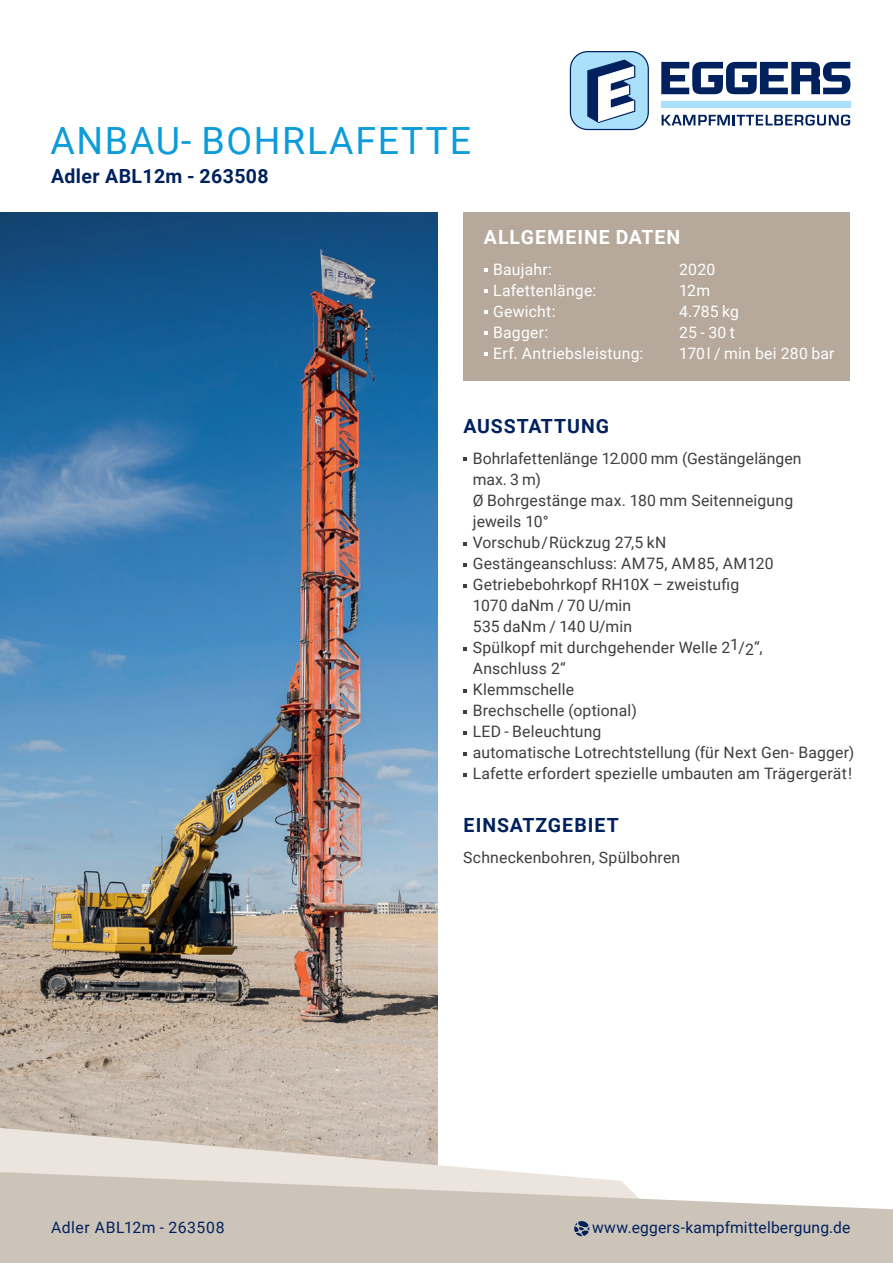
<style>
.page{position:relative;width:893px;height:1263px;background:#fff}
.page>*{position:absolute;margin:0;border:0;box-sizing:border-box;transform-origin:0 0}
.t1{font:37.5px "Roboto";letter-spacing:.045em;color:#0d9cda}
.t2{font:700 19.5px "Roboto";letter-spacing:.05em;color:#00215d}
.t3{font:700 19.5px "Roboto";letter-spacing:.025em;color:#00215d}
.t4{font:700 19.5px "Roboto";letter-spacing:.055em;color:#fff}
.t5{font:15.75px/21px "Roboto";letter-spacing:.01em;color:#3e3e3f}
.t6{font:15.75px "Roboto";letter-spacing:.015em;color:#fff}
.t7{font:15.75px "Roboto";letter-spacing:.015em;color:#00215d}
.t8{font:15.75px "Roboto";letter-spacing:.035em;color:#00215d}
</style>
<div class="page">
<div style="left:570px;top:52px;width:78px;height:77px;background:#aae0f9;border-radius:17px"></div>
<div style="left:570px;top:51px;width:79px;height:79px;border:1px solid #00215d;border-radius:17px"></div>
<svg style="left:588px;top:60px;width:47px;height:62px"></svg>
<svg style="left:661px;top:62px;width:189px;height:32px"></svg>
<svg style="left:662px;top:115px;width:188px;height:11px"></svg>
<div style="left:661px;top:101px;width:189px;height:7px;background:#aae0f9"></div>
<img style="left:0;top:212px;width:438px;height:916px">
<svg style="left:0;top:1128px;width:514px;height:44px;background:#e0d8d0"></svg>
<svg style="left:0;top:1172px;width:893px;height:91px;background:#d4ccc4"></svg>
<svg style="left:463px;top:458px;width:4px;height:3px"></svg>
<svg style="left:463px;top:542px;width:4px;height:3px"></svg>
<svg style="left:463px;top:563px;width:4px;height:3px"></svg>
<svg style="left:463px;top:584px;width:4px;height:3px"></svg>
<svg style="left:463px;top:647px;width:4px;height:3px"></svg>
<svg style="left:463px;top:689px;width:4px;height:3px"></svg>
<svg style="left:463px;top:710px;width:4px;height:3px"></svg>
<svg style="left:463px;top:731px;width:4px;height:3px"></svg>
<svg style="left:463px;top:752px;width:4px;height:3px"></svg>
<svg style="left:463px;top:773px;width:4px;height:3px"></svg>
<div style="left:463px;top:212px;width:387px;height:168px;background:#b6a99b"></div>
<svg style="left:574px;top:1221px;width:15px;height:15px"></svg>
<h1 class="t1" style="left:50px;top:114px;width:422px">ANBAU- BOHRLAFETTE</h1>
<p class="t3" style="left:51px;top:162px;width:219px">Adler ABL12m - 263508</p>
<p class="t4" style="left:484px;top:223px;width:198px">ALLGEMEINE DATEN</p>
<p class="t6" style="left:493px;top:259px;width:60px">Baujahr:</p>
<p class="t6" style="left:679px;top:259px;width:38px">2020</p>
<p class="t6" style="left:493px;top:280px;width:105px">Lafettenlänge:</p>
<p class="t6" style="left:679px;top:280px;width:32px">12m</p>
<p class="t6" style="left:493px;top:301px;width:64px">Gewicht:</p>
<p class="t6" style="left:679px;top:301px;width:61px">4.785 kg</p>
<p class="t6" style="left:493px;top:322px;width:57px">Bagger:</p>
<p class="t6" style="left:679px;top:322px;width:57px">25 - 30 t</p>
<p class="t6" style="left:493px;top:343px;width:152px">Erf. Antriebsleistung:</p>
<p class="t6" style="left:679px;top:343px;width:157px">170l / min bei 280 bar</p>
<p class="t8" style="left:51px;top:1216px;width:175px">Adler ABL12m - 263508</p>
<p class="t2" style="left:464px;top:412px;width:147px">AUSSTATTUNG</p>
<p class="t5" style="left:473px;top:448px;width:383px">Bohrlafettenlänge 12.000 mm (Gestängelängen<br>max. 3 m)<br>Ø Bohrgestänge max. 180 mm Seitenneigung<br>jeweils 10°<br>Vorschub/Rückzug 27,5 kN<br>Gestängeanschluss: AM75, AM85, AM120<br>Getriebebohrkopf RH10X – zweistufig<br>1070 daNm / 70 U/min<br>535 daNm / 140 U/min<br>Spülkopf mit durchgehender Welle 21/2“,<br>Anschluss 2“<br>Klemmschelle<br>Brechschelle (optional)<br>LED - Beleuchtung<br>automatische Lotrechtstellung (für Next Gen- Bagger)<br>Lafette erfordert spezielle umbauten am Trägergerät!</p>
<p class="t2" style="left:464px;top:811px;width:157px">EINSATZGEBIET</p>
<p class="t5" style="left:463px;top:847px;width:219px">Schneckenbohren, Spülbohren</p>
<p class="t7" style="left:592px;top:1216px;width:260px">www.eggers-kampfmittelbergung.de</p>
</div>
